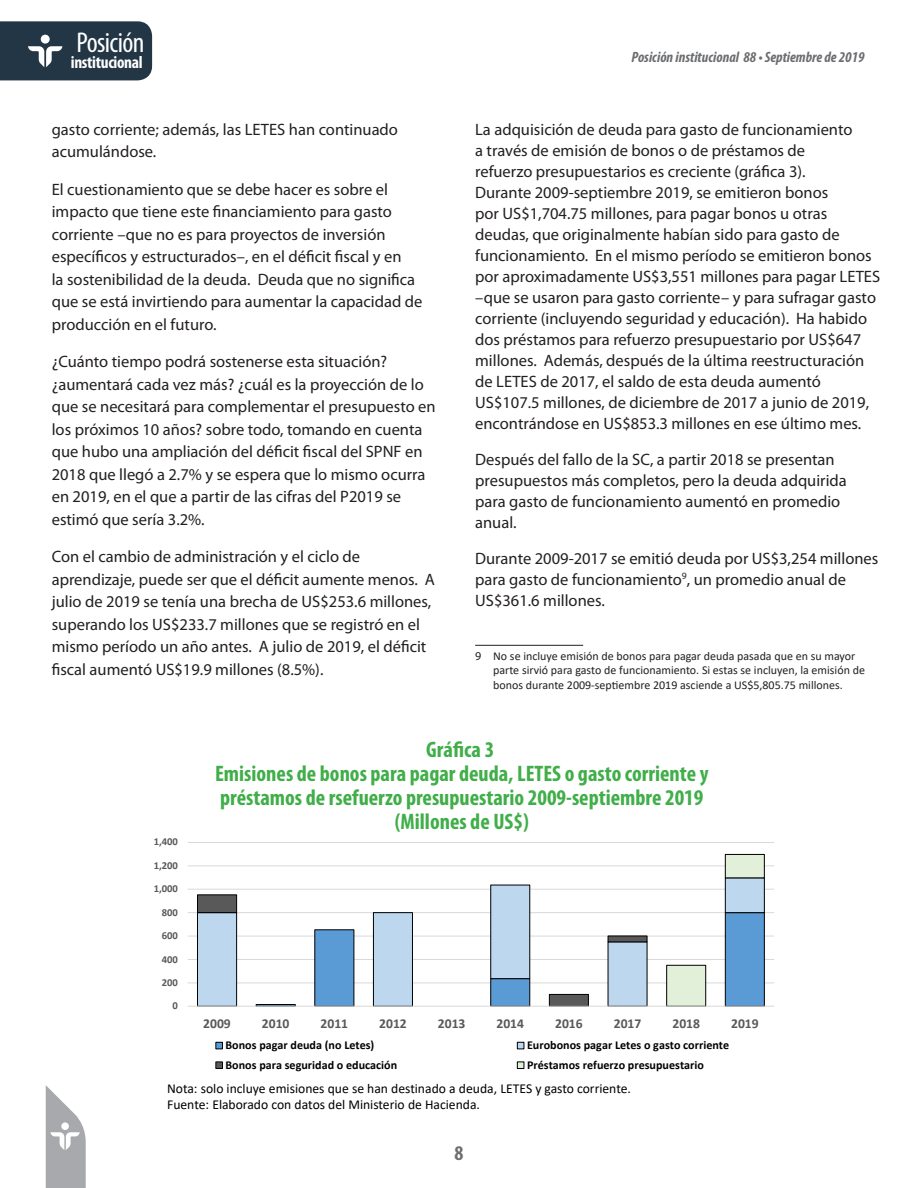
<style>
.page{position:relative;width:918px;height:1188px;background:#fff}
.page>*{position:absolute;margin:0;border:0;box-sizing:border-box;transform-origin:0 0}
.t1{font:condensed 28.8px "Myriad Pro";letter-spacing:-.02em;color:#fff}
.titulo_cuadro-grafic{font:700 condensed 22.5px/24px "Myriad Pro";color:#40ae49;text-align:center}
.t2{font:700 condensed 21px "Myriad Pro";color:#6c6d70}
.t3{font:700 condensed 17.25px "Myriad Pro";letter-spacing:-.02em;color:#fff}
.t4{font:16.5px/22.5px "Myriad Pro";color:#231f20}
.t5{font:italic 700 condensed 15px "Myriad Pro";color:#6c6d70}
.t6{font:13.65px/16.4px "Calibri";color:#000}
.t7{font:700 13.65px "Calibri";color:#595959}
.pie_de_pagina{font:12px/14.4px "Calibri";color:#231f20}
.t8{font:700 12px "Calibri";color:#000}
.t9{font:700 10.65px "Calibri";letter-spacing:-.005em;color:#595959}
.s1{font-family:"Myriad Pro"}
</style>
<div class="page">
<svg style="left:0;top:21px;width:152px;height:59px;background:#2e404e"></svg>
<svg style="left:46px;top:1085px;width:40px;height:103px"></svg>
<hr style="left:475px;top:645px;width:108px;height:1px;background:#231f20">
<hr style="left:188px;top:983px;width:586px;height:1px;background:#d9d9d9">
<hr style="left:188px;top:959px;width:586px;height:1px;background:#d9d9d9">
<hr style="left:188px;top:936px;width:586px;height:1px;background:#d9d9d9">
<hr style="left:188px;top:912px;width:586px;height:1px;background:#d9d9d9">
<hr style="left:188px;top:889px;width:586px;height:1px;background:#d9d9d9">
<hr style="left:188px;top:866px;width:586px;height:1px;background:#d9d9d9">
<hr style="left:188px;top:842px;width:586px;height:1px;background:#d9d9d9">
<svg style="left:197px;top:884px;width:469px;height:122px"></svg>
<svg style="left:197px;top:894px;width:451px;height:112px"></svg>
<svg style="left:666px;top:854px;width:99px;height:152px"></svg>
<hr style="left:188px;top:1006px;width:586px;height:1px;background:#d9d9d9">
<div style="left:216px;top:1042px;width:6px;height:7px;background:#5b9bd5"></div>
<div style="left:216px;top:1042px;width:7px;height:7px;border:1px solid #000"></div>
<div style="left:517px;top:1042px;width:7px;height:7px;background:#bdd7ee"></div>
<div style="left:517px;top:1042px;width:7px;height:7px;border:1px solid #000"></div>
<div style="left:216px;top:1062px;width:6px;height:7px;background:#595959"></div>
<div style="left:216px;top:1062px;width:7px;height:7px;border:1px solid #000"></div>
<div style="left:517px;top:1062px;width:7px;height:7px;background:#e2f0d9"></div>
<div style="left:517px;top:1062px;width:7px;height:7px;border:1px solid #000"></div>
<h1 class="t1" style="left:77px;top:25px;width:70px">Posición</h1>
<p class="t3" style="left:71px;top:52px;width:73px">institucional</p>
<p class="t5" style="left:632px;top:48px;width:234px">Posición institucional 88 • Septiembre de 2019</p>
<p class="t4" style="left:52px;top:118px;width:348px">gasto corriente; además, las LETES han continuado acumulándose.</p>
<p class="t4" style="left:52px;top:178px;width:372px">El cuestionamiento que se debe hacer es sobre el impacto que tiene este financiamiento para gasto corriente –que no es para proyectos de inversión específicos y estructurados–, en el déficit fiscal y en<br>la sostenibilidad de la deuda. Deuda que no significa que se está invirtiendo para aumentar la capacidad de producción en el futuro.</p>
<p class="t4" style="left:52px;top:350px;width:385px">¿Cuánto tiempo podrá sostenerse esta situación? ¿aumentará cada vez más? ¿cuál es la proyección de lo que se necesitará para complementar el presupuesto en los próximos 10 años? sobre todo, tomando en cuenta que hubo una ampliación del déficit fiscal del SPNF en 2018 que llegó a 2.7% y se espera que lo mismo ocurra en 2019, en el que a partir de las cifras del P2019 se estimó que sería 3.2%.</p>
<p class="t4" style="left:52px;top:545px;width:385px">Con el cambio de administración y el ciclo de aprendizaje, puede ser que el déficit aumente menos. A julio de 2019 se tenía una brecha de US$253.6 millones, superando los US$233.7 millones que se registró en el mismo período un año antes. A julio de 2019, el déficit fiscal aumentó US$19.9 millones (8.5%).</p>
<p class="t4" style="left:475px;top:118px;width:406px;line-height:21px">La adquisición de deuda para gasto de funcionamiento<br>a través de emisión de bonos o de préstamos de<br>refuerzo presupuestarios es creciente (gráfica 3).<br>Durante 2009-septiembre 2019, se emitieron bonos<br>por US$1,704.75 millones, para pagar bonos u otras deudas, que originalmente habían sido para gasto de funcionamiento. En el mismo período se emitieron bonos por aproximadamente US$3,551 millones para pagar LETES –que se usaron para gasto corriente– y para sufragar gasto corriente (incluyendo seguridad y educación). Ha habido dos préstamos para refuerzo presupuestario por US$647 millones. Además, después de la última reestructuración de LETES de 2017, el saldo de esta deuda aumentó US$107.5 millones, de diciembre de 2017 a junio de 2019, encontrándose en US$853.3 millones en ese último mes.</p>
<p class="t4" style="left:475px;top:448px;width:373px;line-height:21px">Después del fallo de la SC, a partir 2018 se presentan presupuestos más completos, pero la deuda adquirida para gasto de funcionamiento aumentó en promedio anual.</p>
<p class="t4" style="left:475px;top:547px;width:405px;line-height:21px">Durante 2009-2017 se emitió deuda por US$3,254 millones para gasto de funcionamiento<sup>9</sup>, un promedio anual de<br>US$361.6 millones.</p>
<p class="pie_de_pagina" style="left:493px;top:648px;width:373px;text-indent:-18px"><span class="s1">9</span> No se incluye emisión de bonos para pagar deuda pasada que en su mayor parte sirvió para gasto de funcionamiento. Si estas se incluyen, la emisión de bonos durante 2009-septiembre 2019 asciende a US$5,805.75 millones.</p>
<p class="t9" style="left:154px;top:834px;width:26px">1,400</p>
<p class="t9" style="left:154px;top:858px;width:26px">1,200</p>
<p class="t9" style="left:154px;top:881px;width:26px">1,000</p>
<p class="t9" style="left:162px;top:905px;width:18px">800</p>
<p class="t9" style="left:162px;top:928px;width:18px">600</p>
<p class="t9" style="left:162px;top:951px;width:18px">400</p>
<p class="t9" style="left:162px;top:975px;width:18px">200</p>
<p class="t9" style="left:173px;top:998px;width:7px">0</p>
<p class="titulo_cuadro-grafic" style="left:215px;top:737px;width:495px">Gráfica 3<br>Emisiones de bonos para pagar deuda, LETES o gasto corriente y préstamos de rsefuerzo presupuestario 2009-septiembre 2019 (Millones de US$)</p>
<p class="t7" style="left:203px;top:1014px;width:29px">2009</p>
<p class="t7" style="left:262px;top:1014px;width:29px">2010</p>
<p class="t7" style="left:321px;top:1014px;width:29px">2011</p>
<p class="t7" style="left:379px;top:1014px;width:29px">2012</p>
<p class="t7" style="left:438px;top:1014px;width:29px">2013</p>
<p class="t7" style="left:497px;top:1014px;width:29px">2014</p>
<p class="t7" style="left:555px;top:1014px;width:29px">2016</p>
<p class="t7" style="left:614px;top:1014px;width:29px">2017</p>
<p class="t7" style="left:672px;top:1014px;width:29px">2018</p>
<p class="t7" style="left:731px;top:1014px;width:29px">2019</p>
<p class="t8" style="left:226px;top:1037px;width:150px">Bonos pagar deuda (no Letes)</p>
<p class="t8" style="left:527px;top:1037px;width:204px">Eurobonos pagar Letes o gasto corriente</p>
<p class="t8" style="left:226px;top:1056px;width:173px">Bonos para seguridad o educación</p>
<p class="t8" style="left:527px;top:1056px;width:178px">Préstamos refuerzo presupuestario</p>
<p class="t6" style="left:167px;top:1079px;width:465px">Nota: solo incluye emisiones que se han destinado a deuda, LETES y gasto corriente.<br>Fuente: Elaborado con datos del Ministerio de Hacienda.</p>
<p class="t2" style="left:455px;top:1140px;width:10px">8</p>
</div>
